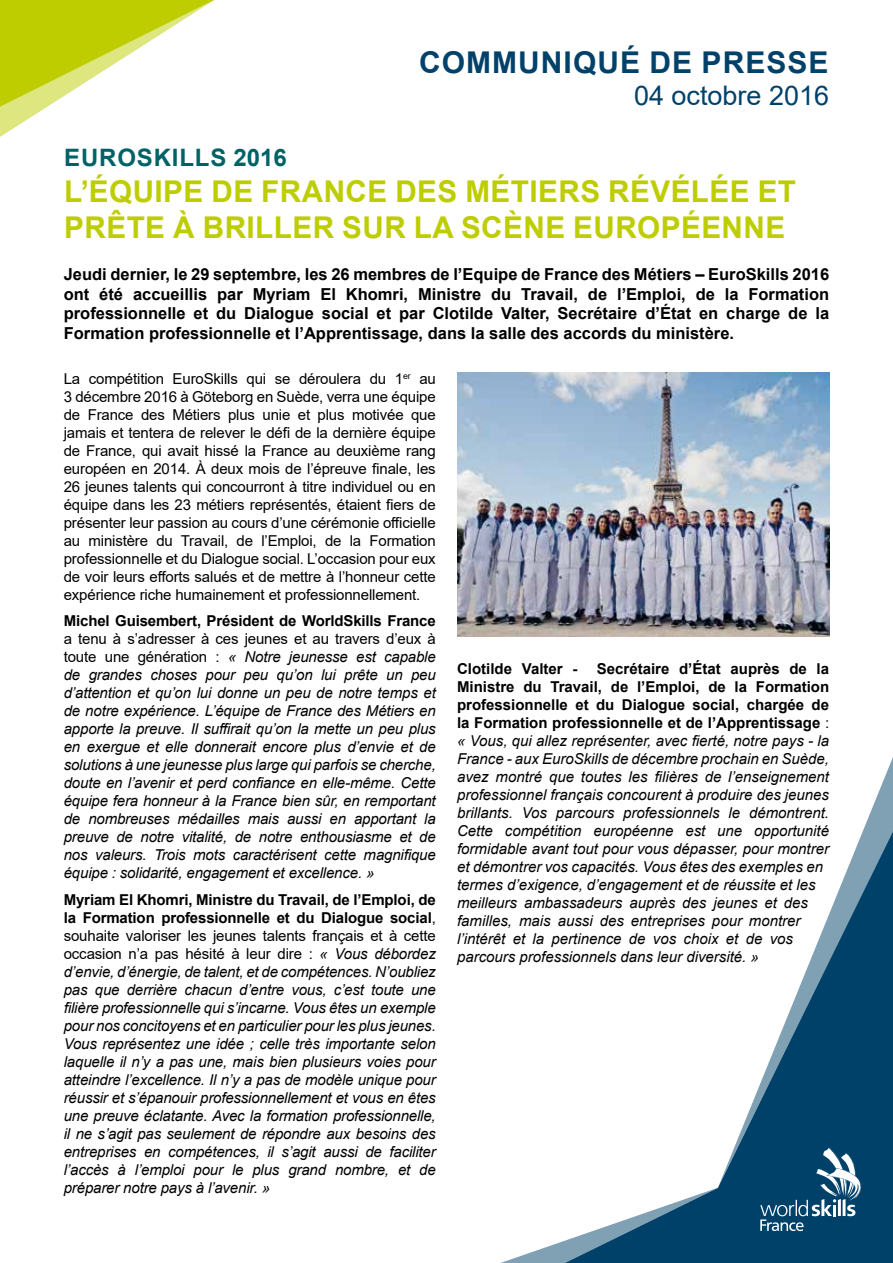
<style>
.page{position:relative;width:893px;height:1263px;background:#fff}
.page>*{position:absolute;margin:0;border:0;box-sizing:border-box;transform-origin:0 0}
.t1{font:700 30px/36px "Arial";letter-spacing:.015em;color:#bdcd00}
.t2{font:700 30px "Arial";letter-spacing:.035em;color:#00416a}
.t3{font:27px "Arial";color:#00416a}
.t4{font:700 24px "Arial";letter-spacing:.035em;color:#006267}
.t5{font:700 16.5px/19.8px "Arial";color:#000;text-align:justify}
.t6{font:italic 15px/18px "Arial";color:#000;text-align:justify}
.t7{font:15px/18px "Arial";letter-spacing:-.01em;color:#000;text-align:justify}
.t8{font:700 15px "Arial";letter-spacing:-.01em;color:#000}
.s1{font-style:normal}
.s2{font-weight:700;font-style:normal}
</style>
<div class="page">
<svg style="left:501px;top:757px;width:392px;height:506px"></svg>
<svg style="left:565px;top:831px;width:328px;height:432px"></svg>
<svg style="left:760px;top:1147px;width:101px;height:84px;background:#2d6284"></svg>
<svg style="left:0;top:0;width:214px;height:137px"></svg>
<img style="left:457px;top:373px;width:372px;height:263px">
<h1 class="t2" style="left:419px;top:41px;width:411px">COMMUNIQUÉ DE PRESSE</h1>
<h2 class="t3" style="left:634px;top:77px;width:197px">04 octobre 2016</h2>
<h3 class="t4" style="left:64px;top:141px;width:224px">EUROSKILLS 2016</h3>
<h1 class="t1" style="left:64px;top:174px;width:733px">L’ÉQUIPE DE FRANCE DES MÉTIERS RÉVÉLÉE ET<br>PRÊTE À BRILLER SUR LA SCÈNE EUROPÉENNE</h1>
<p class="t5" style="left:64px;top:264px;width:767px">Jeudi dernier, le 29 septembre, les 26 membres de l’Equipe de France des Métiers – EuroSkills 2016 ont été accueillis par Myriam El Khomri, Ministre du Travail, de l’Emploi, de la Formation professionnelle et du Dialogue social et par Clotilde Valter, Secrétaire d’État en charge de la Formation professionnelle et l’Apprentissage, dans la salle des accords du ministère.</p>
<p class="t7" style="left:64px;top:369px;width:374px">La compétition EuroSkills qui se déroulera du 1<sup>er</sup> au 3 décembre 2016 à Göteborg en Suède, verra une équipe de France des Métiers plus unie et plus motivée que jamais et tentera de relever le défi de la dernière équipe de France, qui avait hissé la France au deuxième rang européen en 2014. À deux mois de l’épreuve finale, les 26 jeunes talents qui concourront à titre individuel ou en équipe dans les 23 métiers représentés, étaient fiers de présenter leur passion au cours d’une cérémonie officielle au ministère du Travail, de l’Emploi, de la Formation professionnelle et du Dialogue social. L’occasion pour eux de voir leurs efforts salués et de mettre à l’honneur cette expérience riche humainement et professionnellement.</p>
<p class="t8" style="left:64px;top:610px;width:374px">Michel Guisembert, Président de WorldSkills France</p>
<p class="t6" style="left:64px;top:630px;width:374px"><span class="s1">a tenu à s’adresser à ces jeunes et au travers d’eux à toute une génération :</span> « Notre jeunesse est capable de grandes choses pour peu qu’on lui prête un peu d’attention et qu’on lui donne un peu de notre temps et de notre expérience. L’équipe de France des Métiers en apporte la preuve. Il suffirait qu’on la mette un peu plus en exergue et elle donnerait encore plus d’envie et de solutions à une jeunesse plus large qui parfois se cherche, doute en l’avenir et perd confiance en elle-même. Cette équipe fera honneur à la France bien sûr, en remportant de nombreuses médailles mais aussi en apportant la preuve de notre vitalité, de notre enthousiasme et de nos valeurs. Trois mots caractérisent cette magnifique équipe : solidarité, engagement et excellence. »</p>
<p class="t6" style="left:64px;top:891px;width:374px"><span class="s2">Myriam El Khomri, Ministre du Travail, de l’Emploi, de la Formation professionnelle et du Dialogue social</span><span class="s1">, souhaite valoriser les jeunes talents français et à cette occasion n’a pas hésité à leur dire :</span> « Vous débordez d’envie, d’énergie, de talent, et de compétences. N’oubliez pas que derrière chacun d’entre vous, c’est toute une filière professionnelle qui s’incarne. Vous êtes un exemple pour nos concitoyens et en particulier pour les plus jeunes.<br>Vous représentez une idée ; celle très importante selon laquelle il n’y a pas une, mais bien plusieurs voies pour atteindre l’excellence. Il n’y a pas de modèle unique pour réussir et s’épanouir professionnellement et vous en êtes une preuve éclatante. Avec la formation professionnelle, il ne s’agit pas seulement de répondre aux besoins des entreprises en compétences, il s’agit aussi de faciliter l’accès à l’emploi pour le plus grand nombre, et de préparer notre pays à l’avenir. »</p>
<p class="t6" style="left:457px;top:660px;width:374px;text-align:left;text-indent:140px"><span class="s2">Secrétaire d’État auprès de la Ministre du Travail, de l’Emploi, de la Formation professionnelle et du Dialogue social, chargée de la Formation professionnelle et de l’Apprentissage</span> <span class="s1">: </span>« Vous, qui allez représenter, avec fierté, notre pays - la France - aux EuroSkills de décembre prochain en Suède, avez montré que toutes les filières de l’enseignement professionnel français concourent à produire des jeunes brillants. Vos parcours professionnels le démontrent.<br>Cette compétition européenne est une opportunité formidable avant tout pour vous dépasser, pour montrer et démontrer vos capacités. Vous êtes des exemples en termes d’exigence, d’engagement et de réussite et les meilleurs ambassadeurs auprès des jeunes et des familles, mais aussi des entreprises pour montrer l’intérêt et la pertinence de vos choix et de vos parcours professionnels dans leur diversité. »</p>
<p class="t8" style="left:457px;top:658px;width:122px">Clotilde Valter -</p>
</div>
